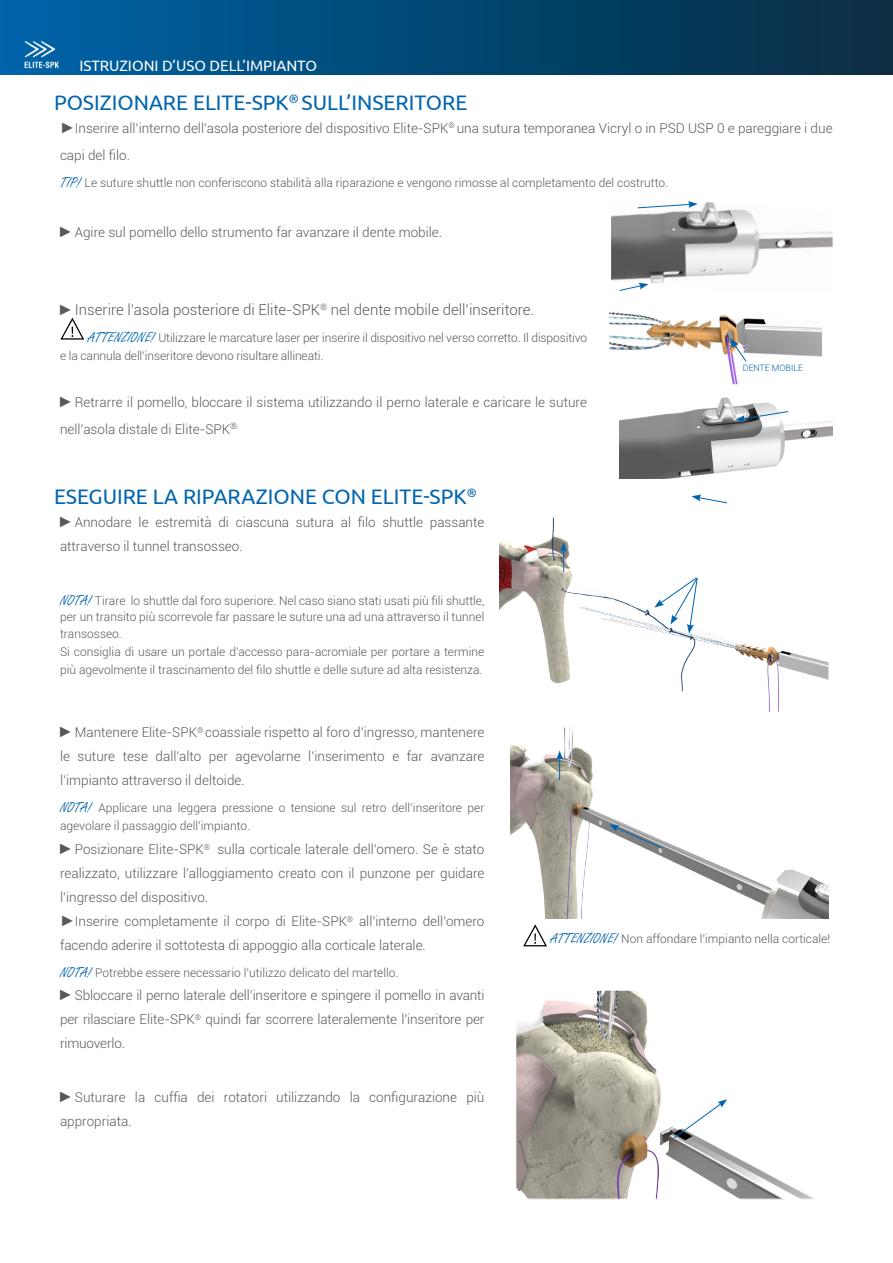
<style>
.page{position:relative;width:893px;height:1263px;background:#fff}
.page>*{position:absolute;margin:0;border:0;box-sizing:border-box;transform-origin:0 0}
.t1{font:21px "Ubuntu";color:#0065ae}
.t2{font:300 15px "Roboto";color:#58595c}
.t3{font:15px "Ubuntu";color:#fff}
.t4{font:300 13.5px/24px "Roboto";color:#58595c}
.t5{font:300 12px/18px "Roboto";color:#58595c}
.t6{font:300 8.85px "Roboto";color:#0065ae}
.s1{font-family:"Arial";font-weight:400;font-size:15px}
.s2{font-family:"Freestyle Script";font-weight:400;font-size:15px;color:#0065ae}
.s3{font-family:"Arial Narrow";font-weight:400;font-size:15px}
.s4{color:#0065ae}
.s5{font-family:"Arial Narrow";font-weight:400}
</style>
<div class="page">
<div style="left:0;top:0;width:893px;height:74px;background:linear-gradient(to right,#0063a8,#082c40)"></div>
<img style="left:21px;top:22px;width:50px;height:50px">
<img style="left:611px;top:202px;width:222px;height:83px">
<svg style="left:60px;top:317px;width:25px;height:23px"></svg>
<img style="left:609px;top:312px;width:213px;height:72px">
<svg style="left:730px;top:338px;width:17px;height:24px"></svg>
<svg style="left:720px;top:317px;width:16px;height:11px"></svg>
<img style="left:620px;top:397px;width:213px;height:82px">
<svg style="left:500px;top:519px;width:327px;height:191px"></svg>
<svg style="left:511px;top:728px;width:317px;height:191px"></svg>
<svg style="left:523px;top:924px;width:24px;height:23px"></svg>
<svg style="left:517px;top:991px;width:295px;height:207px"></svg>
<div style="left:515px;top:989px;width:315px;height:211px;border:1px solid #fff"></div>
<svg style="left:736px;top:411px;width:53px;height:11px"></svg>
<svg style="left:691px;top:495px;width:37px;height:9px"></svg>
<svg style="left:556px;top:750px;width:7px;height:30px"></svg>
<svg style="left:609px;top:824px;width:54px;height:25px"></svg>
<svg style="left:673px;top:1099px;width:54px;height:40px"></svg>
<svg style="left:637px;top:201px;width:61px;height:8px"></svg>
<svg style="left:619px;top:283px;width:29px;height:8px"></svg>
<svg style="left:654px;top:577px;width:44px;height:57px"></svg>
<svg style="left:560px;top:542px;width:7px;height:30px"></svg>
<p class="t3" style="left:79px;top:56px;width:239px">ISTRUZIONI D’USO DELL’IMPIANTO</p>
<h1 class="t1" style="left:54px;top:90px;width:415px">POSIZIONARE ELITE-SPK<sup>®</sup> SULL’INSERITORE</h1>
<p class="t4" style="left:60px;top:114px;width:774px;line-height:27px"><span class="s1">►</span>Inserire all’interno dell’asola posteriore del dispositivo Elite-SPK<sup>®</sup> una sutura temporanea Vicryl o in PSD USP 0 e pareggiare i due capi del filo.</p>
<p class="t5" style="left:60px;top:173px;width:610px"><span class="s2">TIP!</span> Le suture shuttle non conferiscono stabilità alla riparazione e vengono rimosse al completamento del costrutto.</p>
<p class="t4" style="left:60px;top:219px;width:384px"><span class="s3">►</span>Agire sul pomello dello strumento far avanzare il dente mobile<span class="s4">.</span></p>
<p class="t2" style="left:60px;top:299px;width:476px"><span class="s5">►</span>Inserire l’asola posteriore di Elite-SPK<sup>®</sup> nel dente mobile dell’inseritore.</p>
<p class="t5" style="left:60px;top:328px;width:529px;text-indent:28px"><span class="s2">ATTENZIONE!</span> Utilizzare le marcature laser per inserire il dispositivo nel verso corretto. Il dispositivo e la cannula dell’inseritore devono risultare allineati.</p>
<p class="t4" style="left:60px;top:388px;width:528px;line-height:27px"><span class="s3">►</span>Retrarre il pomello, bloccare il sistema utilizzando il perno laterale e caricare le suture nell’asola distale di Elite-SPK<sup>®.</sup></p>
<h1 class="t1" style="left:54px;top:484px;width:143px">ESEGUIRE LA RIPARAZIONE</h1>
<h1 class="t1" style="left:322px;top:484px;width:156px">CON ELITE-SPK<sup>®</sup></h1>
<p class="t4" style="left:60px;top:510px;width:426px"><span class="s3">►</span>Annodare le estremità di ciascuna sutura al filo shuttle passante attraverso il tunnel transosseo.</p>
<p class="t5" style="left:60px;top:592px;width:426px;line-height:16.5px;text-align:justify"><span class="s2">NOTA!</span> Tirare lo shuttle dal foro superiore. Nel caso siano stati usati più fili shuttle, per un transito più scorrevole far passare le suture una ad una attraverso il tunnel transosseo.</p>
<p class="t5" style="left:60px;top:642px;width:426px">Si consiglia di usare un portale d’accesso para-acromiale per portare a termine più agevolmente il trascinamento del filo shuttle e delle suture ad alta resistenza.</p>
<p class="t6" style="left:743px;top:361px;width:61px">dente mobi le</p>
<p class="t4" style="left:60px;top:720px;width:426px;text-align:justify"><span class="s3">►</span>Mantenere Elite-SPK<sup>®</sup> coassiale rispetto al foro d’ingresso, mantenere le suture tese dall’alto per agevolarne l’inserimento e far avanzare l’impianto attraverso il deltoide.</p>
<p class="t5" style="left:60px;top:798px;width:426px"><span class="s2">NOTA!</span> Applicare una leggera pressione o tensione sul retro dell’inseritore per agevolare il passaggio dell’impianto.</p>
<p class="t4" style="left:60px;top:837px;width:426px"><span class="s3">►</span>Posizionare Elite-SPK<sup>®</sup> sulla corticale laterale dell’omero. Se è stato realizzato, utilizzare l’alloggiamento creato con il punzone per guidare l’ingresso del dispositivo.<br><span class="s1">►</span>Inserire completamente il corpo di Elite-SPK<sup>®</sup> all’interno dell’omero facendo aderire il sottotesta di appoggio alla corticale laterale.</p>
<p class="t5" style="left:60px;top:963px;width:340px"><span class="s2">NOTA!</span> Potrebbe essere necessario l’utilizzo delicato del martello.</p>
<p class="t4" style="left:60px;top:983px;width:426px;text-align:justify"><span class="s3">►</span>Sbloccare il perno laterale dell’inseritore e spingere il pomello in avanti per rilasciare Elite-SPK<sup>®</sup> quindi far scorrere lateralemente l’inseritore per rimuoverlo.</p>
<p class="t4" style="left:60px;top:1085px;width:426px"><span class="s3">►</span>Suturare la cuffia dei rotatori utilizzando la configurazione più appropriata.</p>
<p class="t5" style="left:551px;top:929px;width:281px"><span class="s2">ATTENZIONE!</span> Non affondare l’impianto nella corticale!</p>
</div>
